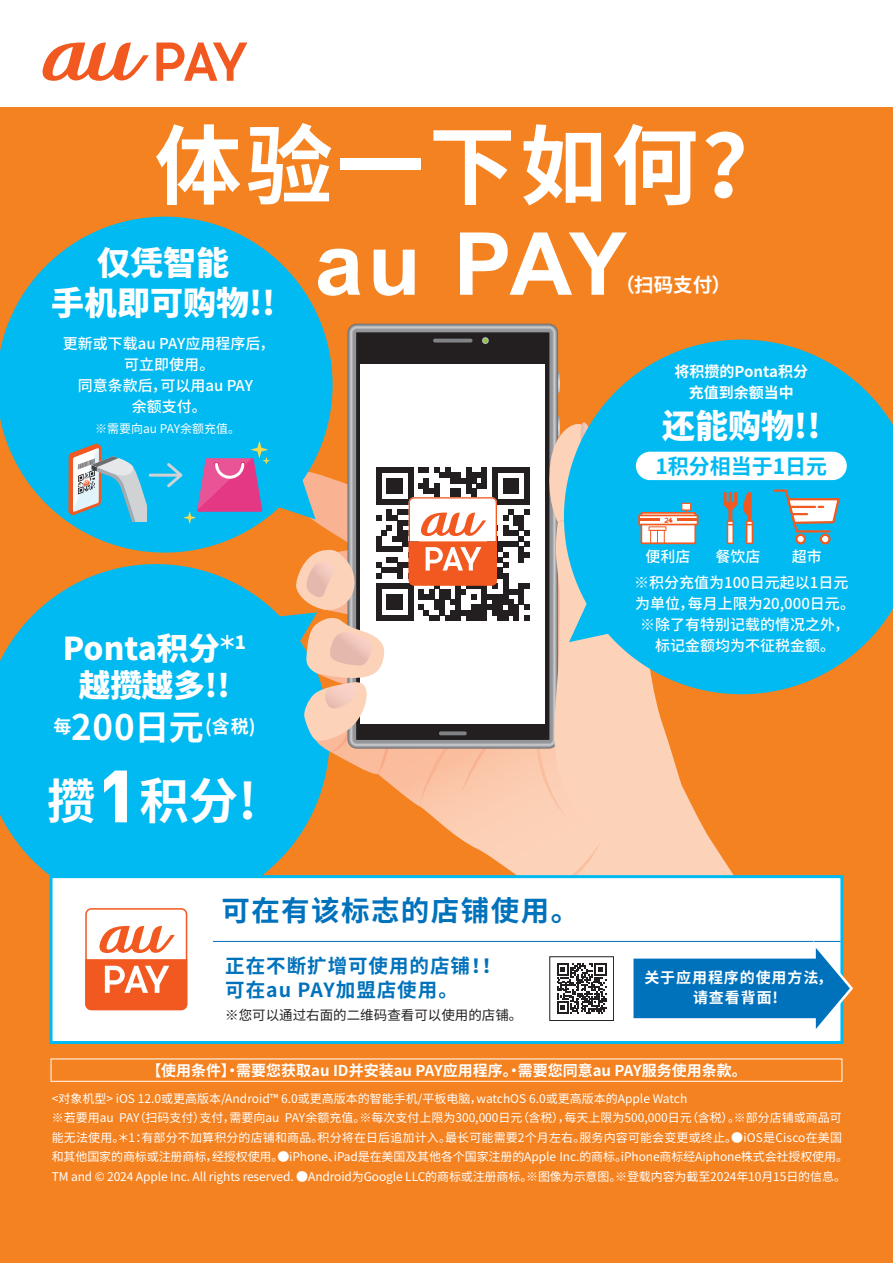
<style>
.page{position:relative;width:893px;height:1263px;background:#f58220}
.page>*{position:absolute;margin:0;border:0;box-sizing:border-box;transform-origin:0 0}
.t1{font:700 87px "Noto Sans CJ Ksc";letter-spacing:.05em;color:#fff}
.t2{font:700 87px "Arial";color:#fff}
.t3{font:700 49.5px "Noto Sans CJ Ksc";color:#fff}
.t4{font:900 33px/40.5px "Noto Sans CJ Ksc";color:#fff;text-align:center}
.t5{font:900 31.5px/37.5px "Noto Sans CJ Ksc";color:#fff;text-align:center}
.t6{font:700 28.5px "Noto Sans CJ Ksc";letter-spacing:.05em;color:#0072bc}
.t7{font:700 21px "Noto Sans CJ Ksc";color:#00baf1}
.t8{font:700 19.5px/24px "Noto Sans CJ Ksc";letter-spacing:.05em;color:#0072bc}
.t9{font:700 19.5px "Noto Sans CJ Ksc";color:#fff}
.t10{font:700 18px "Noto Sans CJ Ksc";color:#fff}
.t11{font:500 15px/21px "Noto Sans CJ Ksc";color:#fff;text-align:center}
.t12{font:700 15px/21px "Noto Sans CJ Ksc";color:#fff;text-align:center}
.t13{font:700 15px/19.5px "Noto Sans CJ Ksc";letter-spacing:.06em;color:#fff;text-align:center}
.t14{font:13.5px "Noto Sans CJ Ksc";color:#231f20}
.t15{font:12px/19.5px "Noto Sans CJ Ksc";color:#fff}
.s1{font-size:35.1px}
.s2{font-size:48px}
.s3{font-family:"DIN Pro";font-weight:900;font-size:72.75px}
</style>
<div class="page">
<svg style="left:0;top:564px;width:274px;height:347px;background:#1fb2d6"></svg>
<svg style="left:274px;top:694px;width:475px;height:181px"></svg>
<div style="left:547px;top:842px;width:53px;height:33px;background:#fcd2b8"></div>
<svg style="left:558px;top:371px;width:2px;height:22px"></svg>
<div style="left:356px;top:332px;width:193px;height:408px;background:#231f20"></div>
<div style="left:360px;top:364px;width:185px;height:360px;background:#fff"></div>
<hr style="left:433px;top:339px;width:40px;height:3px;background:#808285;border-radius:2px">
<svg style="left:482px;top:337px;width:7px;height:7px"></svg>
<svg style="left:483px;top:338px;width:5px;height:5px"></svg>
<svg style="left:545px;top:694px;width:136px;height:136px;fill:#fcd2b8"></svg>
<div style="left:50px;top:875px;width:793px;height:169px;background:#fff;border:3px solid #00baf1"></div>
<svg style="left:0;top:217px;width:333px;height:336px;fill:#00baf1"></svg>
<div style="left:550px;top:956px;width:64px;height:65px;background:#fff;border:1px solid #231f20"></div>
<svg style="left:557px;top:964px;width:50px;height:49px"></svg>
<hr style="left:150px;top:474px;width:31px;height:3px;background:#d1d2d4">
<svg style="left:68px;top:443px;width:78px;height:78px;background:#78bbcf"></svg>
<svg style="left:596px;top:340px;width:297px;height:354px;background:#24b2d3"></svg>
<svg style="left:164px;top:415px;width:475px;height:402px"></svg>
<div style="left:727px;top:521px;width:6px;height:22px;background:#fff"></div>
<div style="left:727px;top:520px;width:7px;height:24px;border:2px solid #f15921"></div>
<div style="left:747px;top:521px;width:5px;height:22px;background:#fff"></div>
<div style="left:746px;top:520px;width:7px;height:24px;border:2px solid #f15921"></div>
<svg style="left:723px;top:491px;width:14px;height:37px"></svg>
<svg style="left:743px;top:491px;width:9px;height:37px"></svg>
<svg style="left:772px;top:488px;width:69px;height:46px;background:#69bad0"></svg>
<div style="left:796px;top:535px;width:9px;height:8px;background:#fff;border-radius:50%"></div>
<div style="left:795px;top:534px;width:11px;height:10px;border:2px solid #f15921;border-radius:50%"></div>
<div style="left:821px;top:535px;width:8px;height:8px;background:#fff;border-radius:50%"></div>
<div style="left:820px;top:534px;width:11px;height:10px;border:2px solid #f15921;border-radius:50%"></div>
<div style="left:640px;top:512px;width:56px;height:32px;background:#fff;border:2px solid #f15921"></div>
<svg style="left:638px;top:515px;width:60px;height:10px"></svg>
<hr style="left:677px;top:519px;width:21px;height:2px;background:#f15921">
<hr style="left:639px;top:519px;width:21px;height:2px;background:#f15921">
<div style="left:681px;top:503px;width:10px;height:7px;background:#fff;border:1px solid #f15921"></div>
<svg style="left:662px;top:516px;width:11px;height:7px"></svg>
<div style="left:650px;top:530px;width:15px;height:14px;border:1px solid #f15921"></div>
<div style="left:649px;top:526px;width:17px;height:5px;border:1px solid #f15921"></div>
<svg style="left:657px;top:530px;width:1px;height:13px"></svg>
<div style="left:636px;top:452px;width:211px;height:28px;background:#fff;border-radius:14px"></div>
<hr style="left:213px;top:941px;width:627px;height:1px;background:#0072bc">
<svg style="left:85px;top:908px;width:102px;height:102px"></svg>
<svg style="left:628px;top:934px;width:225px;height:109px"></svg>
<div style="left:51px;top:1058px;width:791px;height:24px;border:1px solid #fff"></div>
<div style="left:0;top:0;width:893px;height:106px;background:#fff"></div>
<svg style="left:43px;top:42px;width:106px;height:39px"></svg>
<svg style="left:156px;top:43px;width:91px;height:38px"></svg>
<h1 class="t1" style="left:155px;top:117px;width:637px">体验一下如何？</h1>
<h3 class="t4" style="left:51px;top:243px;width:226px">仅凭智能<br>手机即可购物!!</h3>
<p class="t11" style="left:63px;top:333px;width:213px">更新或下载au PAY应用程序后，可立即使用。<br>同意条款后，可以用au PAY<br>余额支付。</p>
<p class="t15" style="left:95px;top:420px;width:147px">※需要向au PAY余额充值。</p>
<h3 class="t5" style="left:63px;top:630px;width:185px">Ponta积分<sup>＊1</sup>越攒越多!!</h3>
<h3 class="t10" style="left:53px;top:717px;width:204px">每<span class="s1">200日元</span>(含税)</h3>
<h2 class="t3" style="left:47px;top:773px;width:211px"><span class="s2">攒</span><span class="s3">1</span>积分!</h2>
<h1 class="t2" style="left:315px;top:203px;width:313px">au PAY</h1>
<h3 class="t9" style="left:616px;top:274px;width:117px">（扫码支付）</h3>
<p class="t12" style="left:675px;top:361px;width:135px">将积攒的Ponta积分充值到余额当中</p>
<h3 class="t4" style="left:662px;top:406px;width:160px">还能购物!!</h3>
<h3 class="t7" style="left:655px;top:454px;width:173px">1积分相当于1日元</h3>
<p class="t11" style="left:634px;top:544px;width:216px;line-height:26.1px;text-align:left;text-indent:157px">超市<br>※积分充值为100日元起以1日元</p>
<p class="t11" style="left:635px;top:593px;width:221px">为单位，每月上限为20,000日元。※除了有特别记载的情况之外，标记金额均为不征税金额。</p>
<p class="t11" style="left:646px;top:546px;width:46px">便利店</p>
<p class="t11" style="left:715px;top:546px;width:46px">餐饮店</p>
<h3 class="t6" style="left:221px;top:894px;width:359px">可在有该标志的店铺使用。</h3>
<h3 class="t8" style="left:225px;top:954px;width:277px">正在不断扩增可使用的店铺！！可在au PAY加盟店使用。</h3>
<p class="t14" style="left:225px;top:1007px;width:299px">※您可以通过右面的二维码查看可以使用的店铺。</p>
<p class="t13" style="left:644px;top:968px;width:189px">关于应用程序的使用方法，请查看背面!</p>
<p class="t12" style="left:147px;top:1061px;width:602px">【使用条件】・需要您获取au ID并安装au PAY应用程序。・需要您同意au PAY服务使用条款。</p>
<p class="t15" style="left:52px;top:1089px;width:798px">&lt;对象机型&gt; iOS 12.0或更高版本/Android™ 6.0或更高版本的智能手机/平板电脑，watchOS 6.0或更高版本的Apple Watch<br>※若要用au PAY（扫码支付）支付，需要向au PAY余额充值。※每次支付上限为300,000日元（含税），每天上限为500,000日元（含税）。※部分店铺或商品可能无法使用。＊1：有部分不加算积分的店铺和商品。积分将在日后追加计入。最长可能需要2个月左右。服务内容可能会变更或终止。●iOS是Cisco在美国和其他国家的商标或注册商标，经授权使用。●iPhone、iPad是在美国及其他各个国家注册的Apple Inc.的商标。iPhone商标经Aiphone株式会社授权使用。TM and © 2024 Apple Inc. All rights reserved. ●Android为Google LLC的商标或注册商标。※图像为示意图。※登载内容为截至2024年10月15日的信息。</p>
</div>
